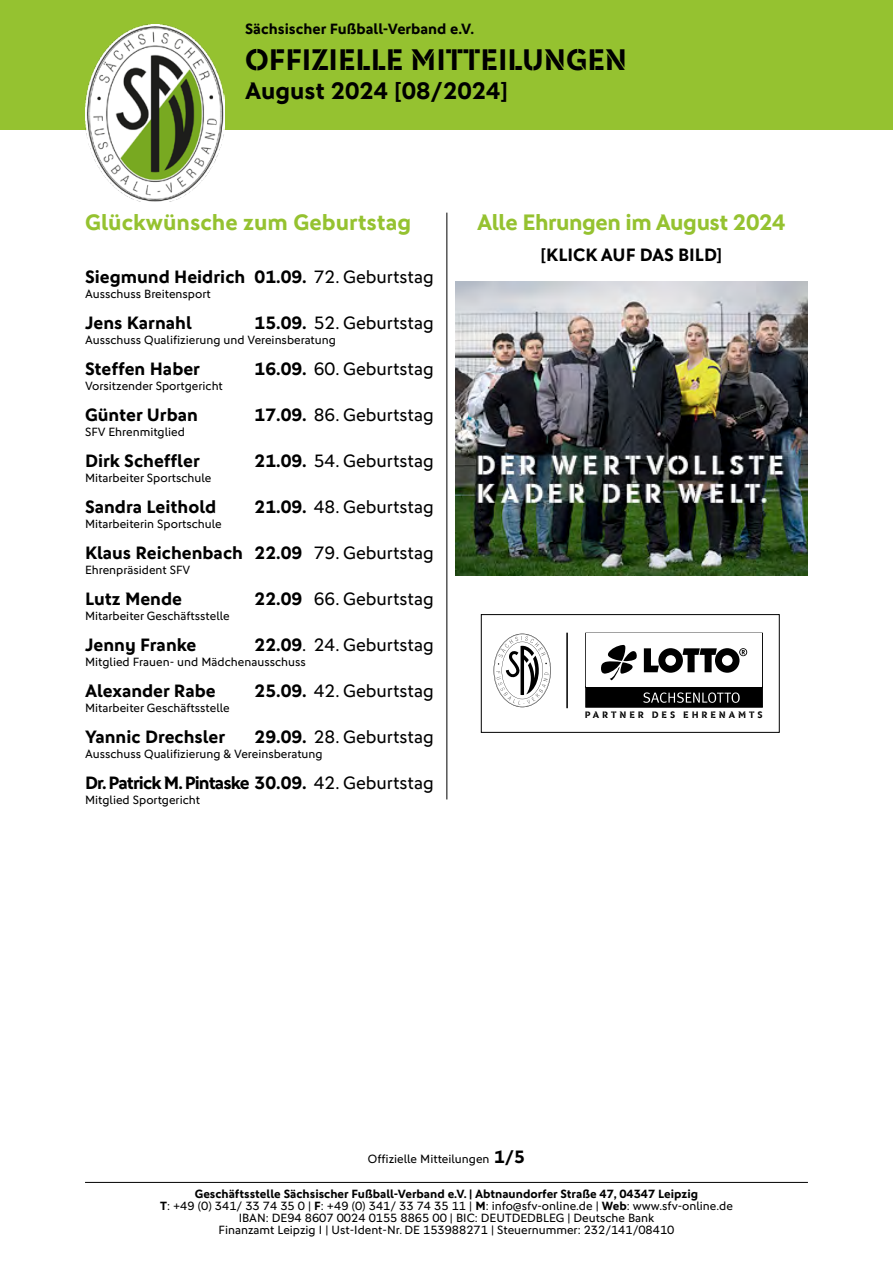
<style>
.page{position:relative;width:893px;height:1263px;background:#fff}
.page>*{position:absolute;margin:0;border:0;box-sizing:border-box;transform-origin:0 0}
.t1{font:30px "DFB Stencil";color:#000}
.t2{font:700 24px "DFB Sans";color:#000}
.t3{font:700 22.5px "DFB Sans";color:#95c230}
.t4{font:700 22.5px "DFB Sans";letter-spacing:-.02em;color:#95c230}
.t5{font:700 18px "DFB Sans";color:#000}
.t6{font:18px "DFB Sans";color:#000}
.t7{font:700 18px "DFB Sans";letter-spacing:-.05em;color:#000}
.t8{font:700 15px "DFB Sans";color:#000}
.t9{font:12px/12px "DFB Sans";color:#000;text-align:center}
.t10{font:9.45px "DFB Stencil";letter-spacing:.305em;color:#000}
.s1{font-weight:400}
.s2{font-weight:700}
.s3{font-weight:700;font-size:18px}
</style>
<div class="page">
<div style="left:0;top:0;width:893px;height:130px;background:#95c230"></div>
<img style="left:85px;top:24px;width:140px;height:178px">
<hr style="left:85px;top:1182px;width:723px;height:1px;background:#000">
<hr style="left:446px;top:213px;width:1px;height:586px;background:#000">
<hr style="left:566px;top:633px;width:2px;height:75px;background:#000">
<svg style="left:585px;top:633px;width:178px;height:75px"></svg>
<div style="left:481px;top:614px;width:299px;height:119px;border:1px solid #000"></div>
<svg style="left:494px;top:634px;width:57px;height:73px"></svg>
<img style="left:455px;top:281px;width:353px;height:294px">
<p class="t8" style="left:245px;top:20px;width:230px">Sächsischer Fußball-Verband e.V.</p>
<h1 class="t1" style="left:245px;top:42px;width:383px">OFFIZIELLE MITTEILUNGEN</h1>
<h2 class="t2" style="left:245px;top:77px;width:265px">August 2024 [08/2024]</h2>
<h3 class="t3" style="left:85px;top:209px;width:328px">Glückwünsche zum Geburtstag</h3>
<h3 class="t5" style="left:85px;top:266px;width:350px">Siegmund Heidrich 01.09. <span class="s1">72. Geburtstag</span></h3>
<p class="t9" style="left:85px;top:287px;width:127px">Ausschuss Breitensport</p>
<h3 class="t5" style="left:85px;top:312px;width:108px">Jens Karnahl</h3>
<h3 class="t6" style="left:255px;top:312px;width:181px"><span class="s2">15.09.</span> 52. Geburtstag</h3>
<p class="t9" style="left:85px;top:333px;width:252px">Ausschuss Qualifizierung und Vereinsberatung</p>
<h3 class="t5" style="left:85px;top:358px;width:117px">Steffen Haber</h3>
<h3 class="t6" style="left:255px;top:358px;width:181px"><span class="s2">16.09.</span> 60. Geburtstag</h3>
<p class="t9" style="left:85px;top:379px;width:139px">Vorsitzender Sportgericht</p>
<h3 class="t5" style="left:85px;top:404px;width:114px">Günter Urban</h3>
<h3 class="t6" style="left:255px;top:404px;width:181px"><span class="s2">17.09.</span> 86. Geburtstag</h3>
<p class="t9" style="left:85px;top:425px;width:101px">SFV Ehrenmitglied</p>
<h3 class="t5" style="left:85px;top:450px;width:116px">Dirk Scheffler</h3>
<h3 class="t6" style="left:255px;top:450px;width:181px"><span class="s2">21.09.</span> 54. Geburtstag</h3>
<p class="t9" style="left:85px;top:471px;width:128px">Mitarbeiter Sportschule</p>
<h3 class="t5" style="left:85px;top:496px;width:133px">Sandra Leithold</h3>
<h3 class="t6" style="left:255px;top:496px;width:181px"><span class="s2">21.09.</span> 48. Geburtstag</h3>
<p class="t9" style="left:85px;top:517px;width:138px">Mitarbeiterin Sportschule</p>
<h3 class="t5" style="left:85px;top:542px;width:350px">Klaus Reichenbach 22.09 <span class="s1">79. Geburtstag</span></h3>
<p class="t9" style="left:85px;top:563px;width:107px">Ehrenpräsident SFV</p>
<h3 class="t5" style="left:85px;top:588px;width:99px">Lutz Mende</h3>
<h3 class="t6" style="left:255px;top:588px;width:181px"><span class="s2">22.09</span> 66. Geburtstag</h3>
<p class="t9" style="left:85px;top:609px;width:146px">Mitarbeiter Geschäftsstelle</p>
<h3 class="t5" style="left:85px;top:634px;width:113px">Jenny Franke</h3>
<h3 class="t6" style="left:255px;top:634px;width:181px"><span class="s2">22.09</span>. 24. Geburtstag</h3>
<p class="t9" style="left:85px;top:655px;width:222px">Mitglied Frauen- und Mädchenausschuss</p>
<h3 class="t5" style="left:85px;top:680px;width:132px">Alexander Rabe</h3>
<h3 class="t6" style="left:255px;top:680px;width:181px"><span class="s2">25.09.</span> 42. Geburtstag</h3>
<p class="t9" style="left:85px;top:701px;width:146px">Mitarbeiter Geschäftsstelle</p>
<h3 class="t5" style="left:85px;top:726px;width:142px">Yannic Drechsler</h3>
<h3 class="t6" style="left:255px;top:726px;width:181px"><span class="s2">29.09.</span> 28. Geburtstag</h3>
<p class="t9" style="left:85px;top:747px;width:239px">Ausschuss Qualifizierung &amp; Vereinsberatung</p>
<h3 class="t7" style="left:85px;top:772px;width:350px">Dr. Patrick M. Pintaske 30.09. <span class="s1">42. Geburtstag</span></h3>
<p class="t9" style="left:85px;top:793px;width:117px">Mitglied Sportgericht</p>
<h3 class="t4" style="left:477px;top:209px;width:310px">Alle Ehrungen im August 2024</h3>
<h3 class="t5" style="left:541px;top:244px;width:183px">[KLICK AUF DAS BILD]</h3>
<p class="t10" style="left:585px;top:709px;width:179px">PARTNER DES EHRENAMTS</p>
<p class="t9" style="left:368px;top:1153px;width:159px">Offizielle Mitteilungen <span class="s3">1/5</span></p>
<p class="t9" style="left:160px;top:1188px;width:574px"><span class="s2">Geschäftsstelle Sächsischer Fußball-Verband e.V. | Abtnaundorfer Straße 47, 04347 Leipzig<br>T</span>: +49 (0) 341/ 33 74 35 0 | <span class="s2">F</span>: +49 (0) 341/ 33 74 35 11 | <span class="s2">M</span>: info@sfv-online.de | <span class="s2">Web</span>: www.sfv-online.de IBAN: DE94 8607 0024 0155 8865 00 | BIC: DEUTDEDBLEG | Deutsche Bank<br>Finanzamt Leipzig I | Ust-Ident-Nr. DE 153988271 | Steuernummer: 232/141/08410</p>
</div>
